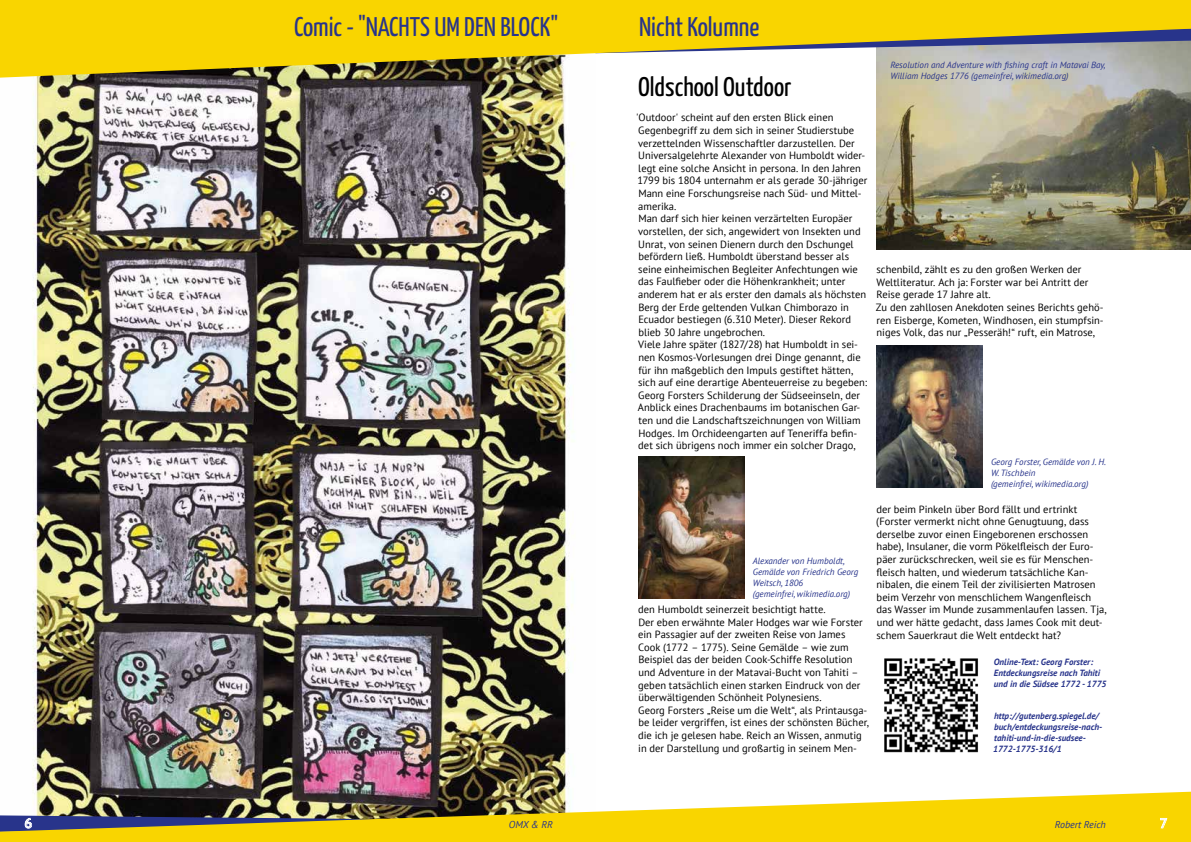
<style>
.page{position:relative;width:1191px;height:842px;background:#fff}
.page>*{position:absolute;margin:0;border:0;box-sizing:border-box;transform-origin:0 0}
.t1{font:27px "Yanone Kaffeesatz";color:#28348b}
.t2{font:27px "Yanone Kaffeesatz";color:#000}
.t3{font:700 14px "PT Sans";color:#fff}
.t4{font:10.5px/12.6px "PT Sans";color:#000}
.t5{font:italic 10px "PT Sans";color:#28348b}
.t6{font:italic 9px/10.8px "PT Sans";color:#28348b}
.t7{font:italic 700 9px/10.8px "PT Sans";color:#28348b}
</style>
<div class="page">
<img style="left:32px;top:78px;width:542px;height:713px">
<img style="left:876px;top:78px;width:315px;height:172px">
<img style="left:638px;top:456px;width:106px;height:142px">
<img style="left:876px;top:346px;width:106px;height:142px">
<svg style="left:0;top:791px;width:1191px;height:51px;background:#d3bb33"></svg>
<svg style="left:0;top:0;width:1191px;height:78px;background:#dec636"></svg>
<img style="left:0;top:815px;width:400px;height:17px">
<svg style="left:25px;top:827px;width:7px;height:2px"></svg>
<div style="left:25px;top:817px;width:7px;height:10px;background:#000;opacity:.59"></div>
<div style="left:1159px;top:817px;width:8px;height:11px;background:#000;opacity:.59"></div>
<img style="left:884px;top:658px;width:94px;height:95px">
<h1 class="t1" style="left:294px;top:10px;width:265px">Comic - "NACHTS UM DEN BLOCK"</h1>
<h1 class="t1" style="left:639px;top:10px;width:122px">Nicht Kolumne</h1>
<h1 class="t2" style="left:638px;top:70px;width:155px">Oldschool Outdoor</h1>
<p class="t4" style="left:636px;top:111px;width:232px">'Outdoor' scheint auf den ersten Blick einen Gegenbegriff zu dem sich in seiner Studierstube verzettelnden Wissenschaftler darzustellen. Der Universalgelehrte Alexander von Humboldt wider&shy;legt eine solche Ansicht in persona. In den Jahren 1799 bis 1804 unternahm er als gerade 30-jähriger Mann eine Forschungsreise nach Süd- und Mittel&shy;amerika.<br>Man darf sich hier keinen verzärtelten Europäer vorstellen, der sich, angewidert von Insekten und Unrat, von seinen Dienern durch den Dschungel befördern ließ. Humboldt überstand besser als seine einheimischen Begleiter Anfechtungen wie das Faulfieber oder die Höhenkrankheit; unter anderem hat er als erster den damals als höchsten Berg der Erde geltenden Vulkan Chimborazo in Ecuador bestiegen (6.310 Meter). Dieser Rekord blieb 30 Jahre ungebrochen.<br>Viele Jahre später (1827/28) hat Humboldt in sei&shy;nen Kosmos-Vorlesungen drei Dinge genannt, die für ihn maßgeblich den Impuls gestiftet hätten, sich auf eine derartige Abenteuerreise zu begeben:<br>Georg Forsters Schilderung der Südseeinseln, der Anblick eines Drachenbaums im botanischen Gar&shy;ten und die Landschaftszeichnungen von William Hodges. Im Orchideengarten auf Teneriffa befin&shy;det sich übrigens noch immer ein solcher Drago,</p>
<p class="t6" style="left:890px;top:59px;width:217px">Resolution and Adventure with fishing craft in Matavai Bay,<br>William Hodges 1776 (gemeinfrei, wikimedia.org)</p>
<p class="t4" style="left:876px;top:263px;width:229px">schenbild, zählt es zu den großen Werken der Weltliteratur. Ach ja: Forster war bei Antritt der Reise gerade 17 Jahre alt.<br>Zu den zahllosen Anekdoten seines Berichts gehö&shy;ren Eisberge, Kometen, Windhosen, ein stumpfsin&shy;niges Volk, das nur „Pesseräh!“ ruft, ein Matrose,</p>
<p class="t6" style="left:991px;top:457px;width:116px">Georg Forster, Gemälde von J. H.<br>W. Tischbein<br>(gemeinfrei, wikimedia.org)</p>
<p class="t4" style="left:876px;top:502px;width:232px">der beim Pinkeln über Bord fällt und ertrinkt (Forster vermerkt nicht ohne Genugtuung, dass derselbe zuvor einen Eingeborenen erschossen habe), Insulaner, die vorm Pökelfleisch der Euro&shy;päer zurückschrecken, weil sie es für Menschen&shy;fleisch halten, und wiederum tatsächliche Kan&shy;nibalen, die einem Teil der zivilisierten Matrosen beim Verzehr von menschlichem Wangenfleisch das Wasser im Munde zusammenlaufen lassen. Tja, und wer hätte gedacht, dass James Cook mit deut&shy;schem Sauerkraut die Welt entdeckt hat?</p>
<p class="t6" style="left:753px;top:556px;width:107px">Alexander von Humboldt,<br>Gemälde von Friedrich Georg<br>Weitsch, 1806<br>(gemeinfrei, wikimedia.org)</p>
<p class="t4" style="left:638px;top:603px;width:233px">den Humboldt seinerzeit besichtigt hatte.<br>Der eben erwähnte Maler Hodges war wie Forster ein Passagier auf der zweiten Reise von James Cook (1772 – 1775). Seine Gemälde – wie zum Beispiel das der beiden Cook-Schiffe Resolution und Adventure in der Matavai-Bucht von Tahiti – geben tatsächlich einen starken Eindruck von der überwältigenden Schönheit Polynesiens.<br>Georg Forsters „Reise um die Welt“, als Printausga&shy;be leider vergriffen, ist eines der schönsten Bücher, die ich je gelesen habe. Reich an Wissen, anmutig in der Darstellung und großartig in seinem Men-</p>
<p class="t7" style="left:993px;top:656px;width:114px">Online-Text: Georg Forster:<br>Entdeckungsreise nach Tahiti und in die Südsee 1772 - 1775</p>
<p class="t7" style="left:993px;top:710px;width:111px">http://gutenberg.spiegel.de/ buch/entdeckungsreise-nach&shy;tahiti-und-in-die-sudsee-<br>1772-1775-316/1</p>
<h2 class="t3" style="left:24px;top:814px;width:10px">6</h2>
<p class="t5" style="left:1054px;top:818px;width:53px">Robert Reich</p>
<h2 class="t3" style="left:1159px;top:814px;width:10px">7</h2>
<p class="t5" style="left:509px;top:818px;width:46px">OMX &amp; RR</p>
</div>
